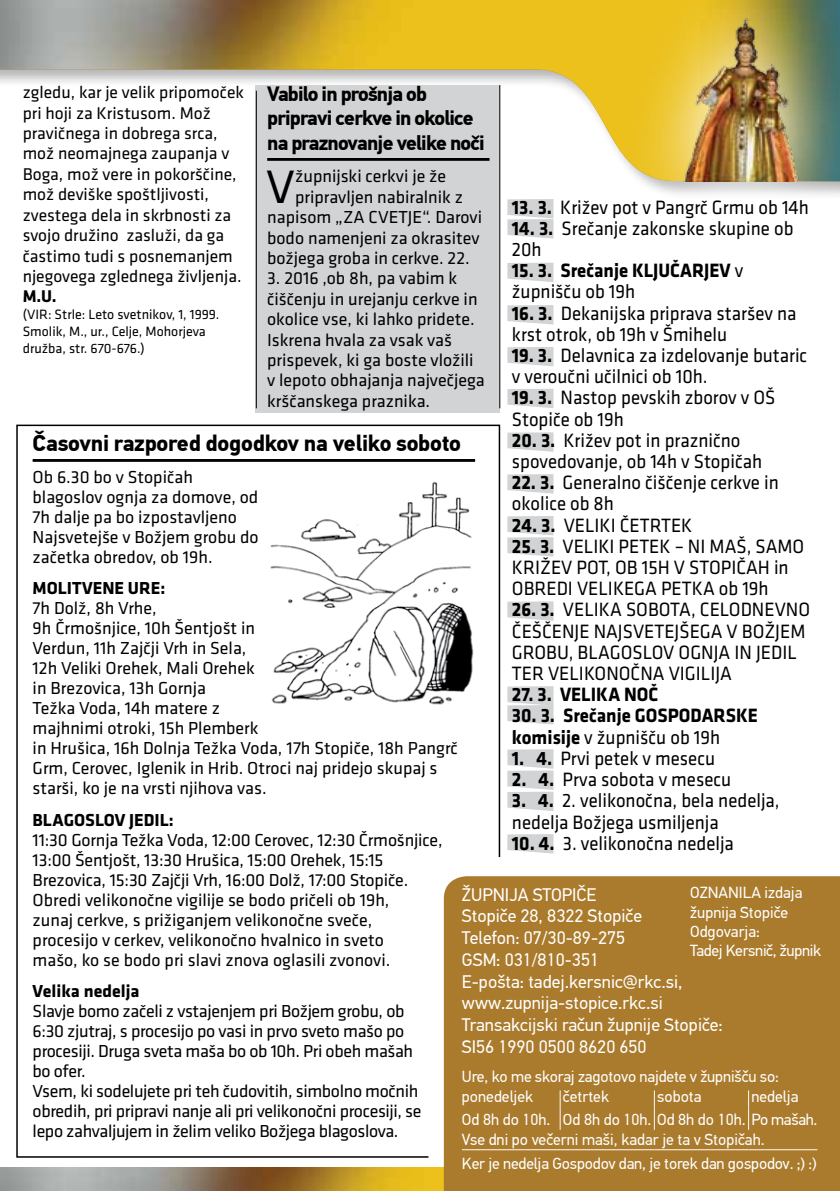
<style>
.page{position:relative;width:840px;height:1191px;background:#fff}
.page>*{position:absolute;margin:0;border:0;box-sizing:border-box;transform-origin:0 0}
.t1{font:48.6px "Klavika";color:#000}
.t2{font:22.8px "Din Text Pro PF Bold";letter-spacing:-.01em;color:#000}
.t3{font:20.6px/24.6px "Din Text Pro PF Bold";letter-spacing:-.04em;color:#000}
.t4{font:20px/21.2px "Klavika";color:#000;scale:.94 1}
.t5{font:700 20px/21.2px "Klavika";color:#000;scale:.94 1}
.t6{font:18.2px/21.8px "Din Text Pro PF Regular";color:#fff}
.t7{font:18px/20px "Klavika";color:#000}
.t8{font:18px/20px "Klavika";letter-spacing:-.02em;color:#000}
.t9{font:700 18px "Klavika";color:#000}
.t10{font:17.6px/20.4px "Klavika";color:#000}
.t11{font:700 17.6px "Klavika";color:#000}
.t12{font:16px/19.2px "Din Text Pro PF Regular";color:#fff}
.t13{font:14px/16.8px "Klavika";color:#000}
.s1{font-weight:700}
.s2{font-weight:400}
</style>
<div class="page">
<img style="left:0;top:1167px;width:443px;height:24px">
<div style="left:443px;top:876px;width:396px;height:315px;background:#aa7b2c"></div>
<img style="left:0;top:0;width:621px;height:181px">
<svg style="left:621px;top:0;width:218px;height:195px;background:#c0b358"></svg>
<img style="left:675px;top:12px;width:134px;height:169px">
<hr style="left:461px;top:1149px;width:99px;height:1px;background:#fdfcfa">
<hr style="left:560px;top:1149px;width:94px;height:1px;background:#fdfcfa">
<hr style="left:654px;top:1149px;width:94px;height:1px;background:#fdfcfa">
<hr style="left:748px;top:1149px;width:69px;height:1px;background:#fdfcfa">
<svg style="left:559px;top:1090px;width:1px;height:39px"></svg>
<svg style="left:653px;top:1090px;width:1px;height:39px"></svg>
<svg style="left:747px;top:1090px;width:1px;height:39px"></svg>
<svg style="left:507px;top:199px;width:46px;height:39px;background:#d6d7d8"></svg>
<svg style="left:507px;top:263px;width:46px;height:19px"></svg>
<svg style="left:507px;top:305px;width:46px;height:19px"></svg>
<svg style="left:507px;top:347px;width:46px;height:19px"></svg>
<svg style="left:507px;top:389px;width:46px;height:19px"></svg>
<svg style="left:507px;top:432px;width:46px;height:20px"></svg>
<svg style="left:507px;top:474px;width:46px;height:19px"></svg>
<svg style="left:507px;top:516px;width:46px;height:40px;background:#d7d8d9"></svg>
<svg style="left:507px;top:601px;width:46px;height:20px"></svg>
<svg style="left:507px;top:686px;width:46px;height:38px;background:#d5d6d7"></svg>
<svg style="left:507px;top:749px;width:46px;height:62px;background:#d8d9da"></svg>
<svg style="left:507px;top:834px;width:46px;height:19px"></svg>
<div style="left:255px;top:85px;width:244px;height:327px;background:#d1d3d4"></div>
<hr style="left:499px;top:85px;width:1px;height:323px;background:#000">
<hr style="left:267px;top:158px;width:222px;height:3px;background:#000">
<hr style="left:256px;top:91px;width:1px;height:317px;background:#000">
<svg style="left:16px;top:424px;width:484px;height:734px"></svg>
<p class="t3" style="left:267px;top:82px;width:219px">Vabilo in prošnja ob pripravi cerkve in okolice na praznovanje velike noči</p>
<h1 class="t1" style="left:266px;top:160px;width:30px">V</h1>
<p class="t7" style="left:295px;top:167px;width:152px">župnijski cerkvi je že</p>
<p class="t10" style="left:23px;top:83px;width:223px">zgledu, kar je velik pripomoček pri hoji za Kristusom. Mož pravičnega in dobrega srca, mož neomajnega zaupanja v<br>Boga, mož vere in pokorščine, mož deviške spoštljivosti, zvestega dela in skrbnosti za svojo družino zasluži, da ga častimo tudi s posnemanjem njegovega zglednega življenja.</p>
<p class="t11" style="left:23px;top:287px;width:36px">M.U.</p>
<p class="t13" style="left:23px;top:306px;width:198px">(VIR: Strle: Leto svetnikov, 1, 1999.<br>Smolik, M., ur., Celje, Mohorjeva družba, str. 670-676.)</p>
<p class="t7" style="left:295px;top:187px;width:169px">pripravljen nabiralnik z</p>
<p class="t7" style="left:267px;top:207px;width:216px">napisom „ZA CVETJE“. Darovi</p>
<p class="t7" style="left:267px;top:228px;width:214px">bodo namenjeni za okrasitev</p>
<p class="t7" style="left:267px;top:248px;width:204px">božjega groba in cerkve. 22.</p>
<p class="t7" style="left:267px;top:268px;width:219px">3. 2016 ,ob 8h, pa vabim k čiščenju in urejanju cerkve in okolice vse, ki lahko pridete.<br>Iskrena hvala za vsak vaš prispevek, ki ga boste vložili v lepoto obhajanja največjega krščanskega praznika.</p>
<p class="t2" style="left:33px;top:429px;width:429px">Časovni razpored dogodkov na veliko soboto</p>
<p class="t7" style="left:33px;top:467px;width:227px">Ob 6.30 bo v Stopičah blagoslov ognja za domove, od<br>7h dalje pa bo izpostavljeno<br>Najsvetejše v Božjem grobu do začetka obredov, ob 19h.</p>
<p class="t9" style="left:33px;top:578px;width:134px">MOLITVENE URE:</p>
<p class="t7" style="left:33px;top:599px;width:426px">7h Dolž, 8h Vrhe,<br>9h Črmošnjice, 10h Šentjošt in<br>Verdun, 11h Zajčji Vrh in Sela,<br>12h Veliki Orehek, Mali Orehek<br>in Brezovica, 13h Gornja<br>Težka Voda, 14h matere z<br>majhnimi otroki, 15h Plemberk<br>in Hrušica, 16h Dolnja Težka Voda, 17h Stopiče, 18h Pangrč Grm, Cerovec, Iglenik in Hrib. Otroci naj pridejo skupaj s starši, ko je na vrsti njihova vas.</p>
<p class="t9" style="left:33px;top:810px;width:143px">BLAGOSLOV JEDIL:</p>
<p class="t7" style="left:33px;top:830px;width:411px">11:30 Gornja Težka Voda, 12:00 Cerovec, 12:30 Črmošnjice, 13:00 Šentjošt, 13:30 Hrušica, 15:00 Orehek, 15:15<br>Brezovica, 15:30 Zajčji Vrh, 16:00 Dolž, 17:00 Stopiče.<br>Obredi velikonočne vigilije se bodo pričeli ob 19h,<br>zunaj cerkve, s prižiganjem velikonočne sveče, procesijo v cerkev, velikonočno hvalnico in sveto<br>mašo, ko se bodo pri slavi znova oglasili zvonovi.</p>
<p class="t9" style="left:33px;top:981px;width:108px">Velika nedelja</p>
<p class="t8" style="left:33px;top:1001px;width:390px">Slavje bomo začeli z vstajenjem pri Božjem grobu, ob 6:30 zjutraj, s procesijo po vasi in prvo sveto mašo po procesiji. Druga sveta maša bo ob 10h. Pri obeh mašah bo ofer.<br>Vsem, ki sodelujete pri teh čudovitih, simbolno močnih obredih, pri pripravi nanje ali pri velikonočni procesiji, se lepo zahvaljujem in želim veliko Božjega blagoslova.</p>
<p class="t4" style="left:511px;top:197px;width:317px"><span class="s1">13. 3.</span> Križev pot v Pangrč Grmu ob 14h</p>
<p class="t4" style="left:511px;top:218px;width:301px"><span class="s1">14. 3.</span> Srečanje zakonske skupine ob<br>20h</p>
<p class="t5" style="left:511px;top:260px;width:247px">15. 3. Srečanje KLJUČARJEV <span class="s2">v župnišču ob 19h</span></p>
<p class="t4" style="left:511px;top:303px;width:304px"><span class="s1">16. 3.</span> Dekanijska priprava staršev na krst otrok, ob 19h v Šmihelu</p>
<p class="t4" style="left:511px;top:345px;width:315px"><span class="s1">19. 3.</span> Delavnica za izdelovanje butaric v veroučni učilnici ob 10h.</p>
<p class="t4" style="left:511px;top:387px;width:281px"><span class="s1">19. 3.</span> Nastop pevskih zborov v OŠ<br>Stopiče ob 19h</p>
<p class="t4" style="left:511px;top:430px;width:267px"><span class="s1">20. 3.</span> Križev pot in praznično spovedovanje, ob 14h v Stopičah</p>
<p class="t4" style="left:511px;top:472px;width:285px"><span class="s1">22. 3.</span> Generalno čiščenje cerkve in okolice ob 8h</p>
<p class="t4" style="left:511px;top:515px;width:193px"><span class="s1">24. 3.</span> VELIKI ČETRTEK</p>
<p class="t4" style="left:511px;top:536px;width:312px"><span class="s1">25. 3.</span> VELIKI PETEK – NI MAŠ, SAMO<br>KRIŽEV POT, OB 15H V STOPIČAH in<br>OBREDI VELIKEGA PETKA ob 19h</p>
<p class="t4" style="left:511px;top:599px;width:318px"><span class="s1">26. 3.</span> VELIKA SOBOTA, CELODNEVNO<br>ČEŠČENJE NAJSVETEJŠEGA V BOŽJEM<br>GROBU, BLAGOSLOV OGNJA IN JEDIL<br>TER VELIKONOČNA VIGILIJA</p>
<p class="t5" style="left:511px;top:684px;width:157px">27. 3. VELIKA NOČ</p>
<p class="t5" style="left:511px;top:705px;width:263px">30. 3. Srečanje GOSPODARSKE komisije <span class="s2">v župnišču ob 19h</span></p>
<p class="t4" style="left:511px;top:748px;width:218px"><span class="s1">1. 4.</span> Prvi petek v mesecu</p>
<p class="t4" style="left:511px;top:769px;width:235px"><span class="s1">2. 4.</span> Prva sobota v mesecu</p>
<p class="t4" style="left:511px;top:790px;width:286px"><span class="s1">3. 4.</span> 2. velikonočna, bela nedelja, nedelja Božjega usmiljenja</p>
<p class="t4" style="left:511px;top:833px;width:237px"><span class="s1">10. 4.</span> 3. velikonočna nedelja</p>
<p class="t6" style="left:461px;top:883px;width:262px">ŽUPNIJA STOPIČE<br>Stopiče 28, 8322 Stopiče<br>Telefon: 07/30-89-275<br>GSM: 031/810-351<br>E-pošta: tadej.kersnic@rkc.si, www.zupnija-stopice.rkc.si<br>Transakcijski račun župnije Stopiče:<br>SI56 1990 0500 8620 650</p>
<p class="t12" style="left:689px;top:883px;width:132px">OZNANILA izdaja župnija Stopiče<br>Odgovarja:<br>Tadej Kersnič, župnik</p>
<p class="t12" style="left:461px;top:1067px;width:318px;line-height:20px">Ure, ko me skoraj zagotovo najdete v župnišču so: ponedeljek</p>
<p class="t12" style="left:562px;top:1087px;width:48px">četrtek</p>
<p class="t12" style="left:656px;top:1087px;width:46px">sobota</p>
<p class="t12" style="left:461px;top:1086px;width:357px;line-height:22.2px;text-indent:289px">nedelja<br>Od 8h do 10h. Od 8h do 10h. Od 8h do 10h. Po mašah.</p>
<p class="t12" style="left:461px;top:1127px;width:356px;line-height:24.2px">Vse dni po večerni maši, kadar je ta v Stopičah.<br>Ker je nedelja Gospodov dan, je torek dan gospodov. ;) :)</p>
</div>
